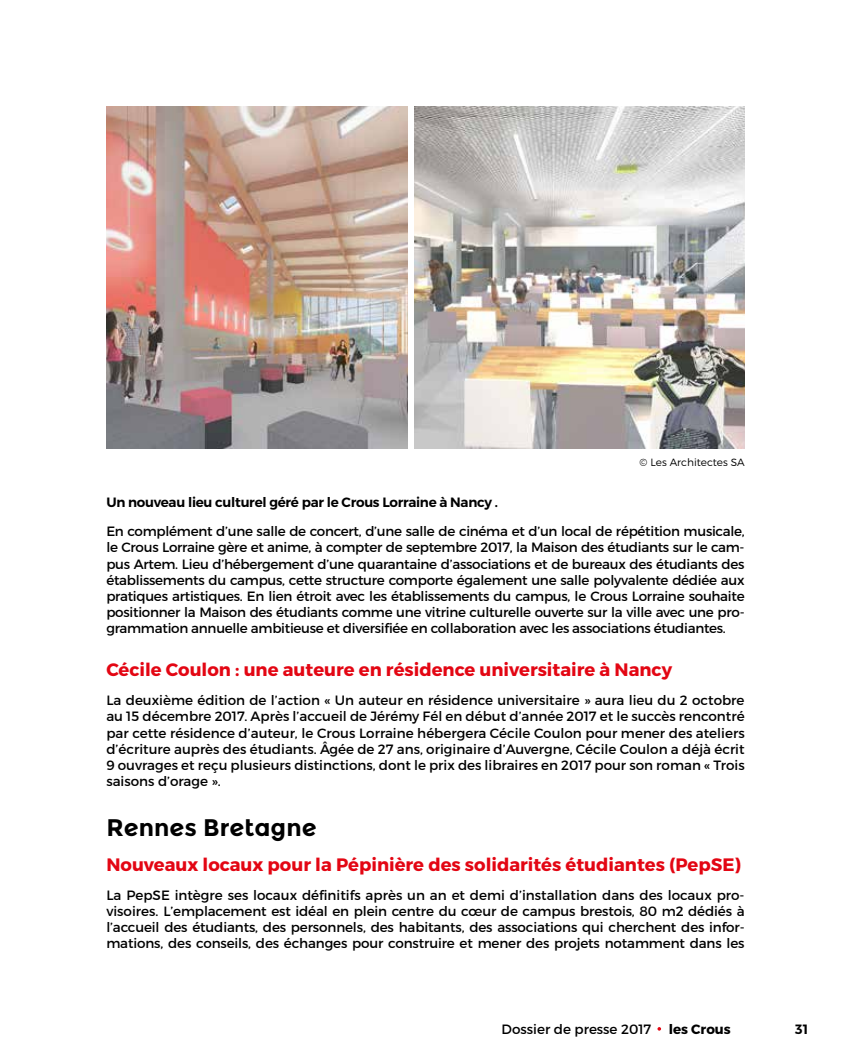
<style>
.page{position:relative;width:851px;height:1063px;background:#fff}
.page>*{position:absolute;margin:0;border:0;box-sizing:border-box;transform-origin:0 0}
.t1{font:700 24px "Montserrat Alternates";color:#000}
.t2{font:700 18px "Montserrat";color:#e30613}
.t3{font:13.5px/16.2px "Montserrat";letter-spacing:-.01em;color:#000;text-align:justify}
.t4{font:600 13.5px "Montserrat";letter-spacing:-.02em;color:#000}
.t5{font:700 13.5px "Montserrat";color:#000}
.t6{font:300 10.5px "Montserrat";color:#000}
</style>
<div class="page">
<svg style="left:657px;top:1027px;width:4px;height:4px"></svg>
<img style="left:106px;top:106px;width:301px;height:342px">
<img style="left:415px;top:106px;width:329px;height:342px">
<p class="t6" style="left:639px;top:456px;width:106px">© Les Architectes SA</p>
<p class="t4" style="left:106px;top:494px;width:393px">Un nouveau lieu culturel géré par le Crous Lorraine à Nancy .</p>
<p class="t3" style="left:106px;top:523px;width:639px">En complément d’une salle de concert, d’une salle de cinéma et d’un local de répétition musicale, le Crous Lorraine gère et anime, à compter de septembre 2017, la Maison des étudiants sur le cam&shy;pus Artem. Lieu d’hébergement d’une quarantaine d’associations et de bureaux des étudiants des établissements du campus, cette structure comporte également une salle polyvalente dédiée aux pratiques artistiques. En lien étroit avec les établissements du campus, le Crous Lorraine souhaite positionner la Maison des étudiants comme une vitrine culturelle ouverte sur la ville avec une pro&shy;grammation annuelle ambitieuse et diversifiée en collaboration avec les associations étudiantes.</p>
<h2 class="t2" style="left:106px;top:659px;width:567px">Cécile Coulon : une auteure en résidence universitaire à Nancy</h2>
<p class="t3" style="left:106px;top:692px;width:639px">La deuxième édition de l’action « Un auteur en résidence universitaire » aura lieu du 2 octobre au 15 décembre 2017. Après l’accueil de Jérémy Fél en début d’année 2017 et le succès rencontré par cette résidence d’auteur, le Crous Lorraine hébergera Cécile Coulon pour mener des ateliers d’écriture auprès des étudiants. Âgée de 27 ans, originaire d’Auvergne, Cécile Coulon a déjà écrit 9 ouvrages et reçu plusieurs distinctions, dont le prix des libraires en 2017 pour son roman « Trois saisons d’orage ».</p>
<h1 class="t1" style="left:106px;top:814px;width:212px">Rennes Bretagne</h1>
<h2 class="t2" style="left:106px;top:853px;width:636px">Nouveaux locaux pour la Pépinière des solidarités étudiantes (PepSE)</h2>
<p class="t3" style="left:106px;top:887px;width:639px">La PepSE intègre ses locaux définitifs après un an et demi d’installation dans des locaux pro&shy;visoires. L’emplacement est idéal en plein centre du cœur de campus brestois, 80 m2 dédiés à l’accueil des étudiants, des personnels, des habitants, des associations qui cherchent des infor&shy;mations, des conseils, des échanges pour construire et mener des projets notamment dans les</p>
<p class="t3" style="left:501px;top:1021px;width:151px">Dossier de presse 2017</p>
<p class="t5" style="left:668px;top:1020px;width:64px">les Crous</p>
<p class="t4" style="left:795px;top:1020px;width:15px">31</p>
</div>
